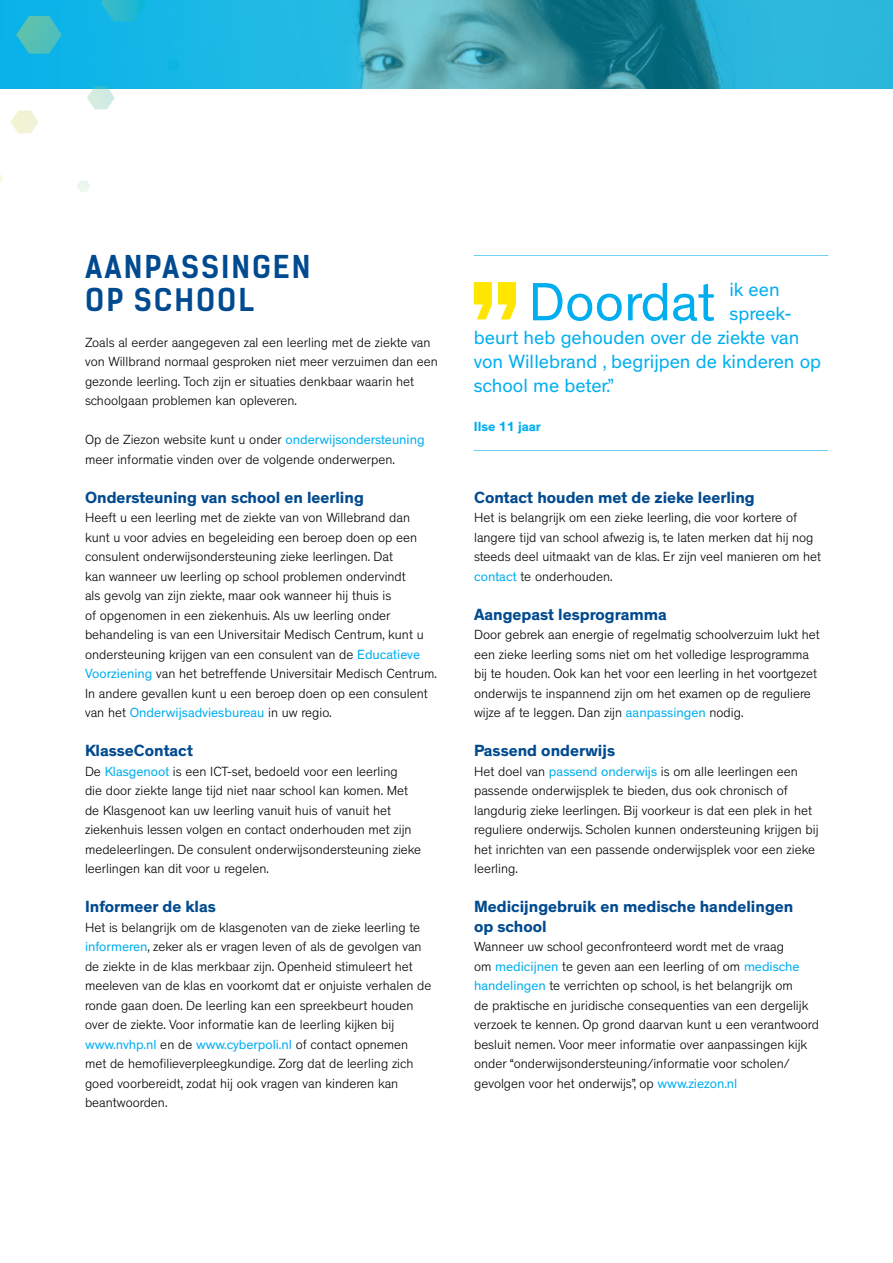
<style>
.page{position:relative;width:893px;height:1263px;background:#fff}
.page>*{position:absolute;margin:0;border:0;box-sizing:border-box;transform-origin:0 0}
.t1{font:54.75px "Theinhardt";color:#00aeef}
.t2{font:700 30px/33px "Kelson Sans";letter-spacing:.065em;color:#004a8f}
.t3{font:19.5px "Theinhardt";color:#00aeef}
.t4{font:700 16.5px/19.5px "Theinhardt";color:#004a8f}
.t5{font:300 13.5px/19.5px "Theinhardt";color:#000}
.t6{font:700 13.5px "Theinhardt";color:#00aeef}
.s1{font-weight:400;color:#00aeef}
</style>
<div class="page">
<svg style="left:240px;top:0;width:653px;height:89px;background:#31a3bd"></svg>
<div style="left:0;top:0;width:240px;height:89px;background:#13b6e7"></div>
<svg style="left:16px;top:16px;width:46px;height:38px"></svg>
<svg style="left:101px;top:0;width:45px;height:22px"></svg>
<svg style="left:10px;top:110px;width:28px;height:24px"></svg>
<svg style="left:87px;top:86px;width:28px;height:23px"></svg>
<svg style="left:0;top:174px;width:3px;height:9px"></svg>
<svg style="left:77px;top:180px;width:13px;height:12px"></svg>
<svg style="left:474px;top:282px;width:42px;height:37px"></svg>
<hr style="left:474px;top:255px;width:354px;height:1px;background:#6dcff6">
<hr style="left:474px;top:450px;width:354px;height:1px;background:#6dcff6">
<h2 class="t2" style="left:85px;top:250px;width:227px">AANPASSINGEN<br>OP SCHOOL</h2>
<p class="t5" style="left:85px;top:332px;width:354px">Zoals al eerder aangegeven zal een leerling met de ziekte van von Willbrand normaal gesproken niet meer verzuimen dan een gezonde leerling. Toch zijn er situaties denkbaar waarin het schoolgaan problemen kan opleveren.</p>
<p class="t5" style="left:85px;top:430px;width:341px">Op de Ziezon website kunt u onder <span class="s1">onderwijsondersteuning </span>meer informatie vinden over de volgende onderwerpen.</p>
<p class="t4" style="left:85px;top:488px;width:280px">Ondersteuning van school en leerling</p>
<p class="t5" style="left:85px;top:508px;width:353px">Heeft u een leerling met de ziekte van von Willebrand dan kunt u voor advies en begeleiding een beroep doen op een consulent onderwijsondersteuning zieke leerlingen. Dat<br>kan wanneer uw leerling op school problemen ondervindt<br>als gevolg van zijn ziekte, maar ook wanneer hij thuis is<br>of opgenomen in een ziekenhuis. Als uw leerling onder behandeling is van een Universitair Medisch Centrum, kunt u ondersteuning krijgen van een consulent van de <span class="s1">Educatieve Voorziening</span> van het betreffende Universitair Medisch Centrum.<br>In andere gevallen kunt u een beroep doen op een consulent van het <span class="s1">Onderwijsadviesbureau</span> in uw regio.</p>
<p class="t4" style="left:85px;top:741px;width:109px">KlasseContact</p>
<p class="t5" style="left:85px;top:761px;width:338px">De <span class="s1">Klasgenoot</span> is een ICT-set, bedoeld voor een leerling<br>die door ziekte lange tijd niet naar school kan komen. Met de Klasgenoot kan uw leerling vanuit huis of vanuit het ziekenhuis lessen volgen en contact onderhouden met zijn medeleerlingen. De consulent onderwijsondersteuning zieke leerlingen kan dit voor u regelen.</p>
<p class="t4" style="left:85px;top:897px;width:132px">Informeer de klas</p>
<p class="t5" style="left:85px;top:917px;width:348px">Het is belangrijk om de klasgenoten van de zieke leerling te <span class="s1">informeren</span>, zeker als er vragen leven of als de gevolgen van de ziekte in de klas merkbaar zijn. Openheid stimuleert het meeleven van de klas en voorkomt dat er onjuiste verhalen de ronde gaan doen. De leerling kan een spreekbeurt houden over de ziekte. Voor informatie kan de leerling kijken bij <span class="s1">www.nvhp.nl</span> en de <span class="s1">www.cyberpoli.nl</span> of contact opnemen met de hemofilieverpleegkundige. Zorg dat de leerling zich goed voorbereidt, zodat hij ook vragen van kinderen kan beantwoorden.</p>
<h1 class="t1" style="left:529px;top:270px;width:187px">Doordat</h1>
<h3 class="t3" style="left:729px;top:278px;width:52px">ik een</h3>
<h3 class="t3" style="left:729px;top:302px;width:64px">spreek-</h3>
<h3 class="t3" style="left:474px;top:326px;width:327px">beurt heb gehouden over de ziekte van</h3>
<h3 class="t3" style="left:474px;top:350px;width:349px">von Willebrand , begrijpen de kinderen op</h3>
<h3 class="t3" style="left:474px;top:374px;width:142px">school me beter.”</h3>
<p class="t6" style="left:474px;top:418px;width:69px">Ilse 11 jaar</p>
<p class="t4" style="left:474px;top:488px;width:282px">Contact houden met de zieke leerling</p>
<p class="t5" style="left:474px;top:508px;width:349px">Het is belangrijk om een zieke leerling, die voor kortere of langere tijd van school afwezig is, te laten merken dat hij nog steeds deel uitmaakt van de klas. Er zijn veel manieren om het <span class="s1">contact</span> te onderhouden.</p>
<p class="t4" style="left:474px;top:605px;width:194px">Aangepast lesprogramma</p>
<p class="t5" style="left:474px;top:625px;width:347px">Door gebrek aan energie of regelmatig schoolverzuim lukt het een zieke leerling soms niet om het volledige lesprogramma bij te houden. Ook kan het voor een leerling in het voortgezet onderwijs te inspannend zijn om het examen op de reguliere wijze af te leggen. Dan zijn <span class="s1">aanpassingen</span> nodig.</p>
<p class="t4" style="left:474px;top:741px;width:143px">Passend onderwijs</p>
<p class="t5" style="left:474px;top:761px;width:346px">Het doel van <span class="s1">passend onderwijs</span> is om alle leerlingen een passende onderwijsplek te bieden, dus ook chronisch of langdurig zieke leerlingen. Bij voorkeur is dat een plek in het reguliere onderwijs. Scholen kunnen ondersteuning krijgen bij het inrichten van een passende onderwijsplek voor een zieke leerling.</p>
<p class="t4" style="left:474px;top:897px;width:321px">Medicijngebruik en medische handelingen op school</p>
<p class="t5" style="left:474px;top:937px;width:346px">Wanneer uw school geconfronteerd wordt met de vraag<br>om <span class="s1">medicijnen</span> te geven aan een leerling of om <span class="s1">medische handelingen</span> te verrichten op school, is het belangrijk om<br>de praktische en juridische consequenties van een dergelijk verzoek te kennen. Op grond daarvan kunt u een verantwoord besluit nemen. Voor meer informatie over aanpassingen kijk onder “onderwijsondersteuning/informatie voor scholen/ gevolgen voor het onderwijs”, op <span class="s1">www.ziezon.nl</span></p>
</div>
